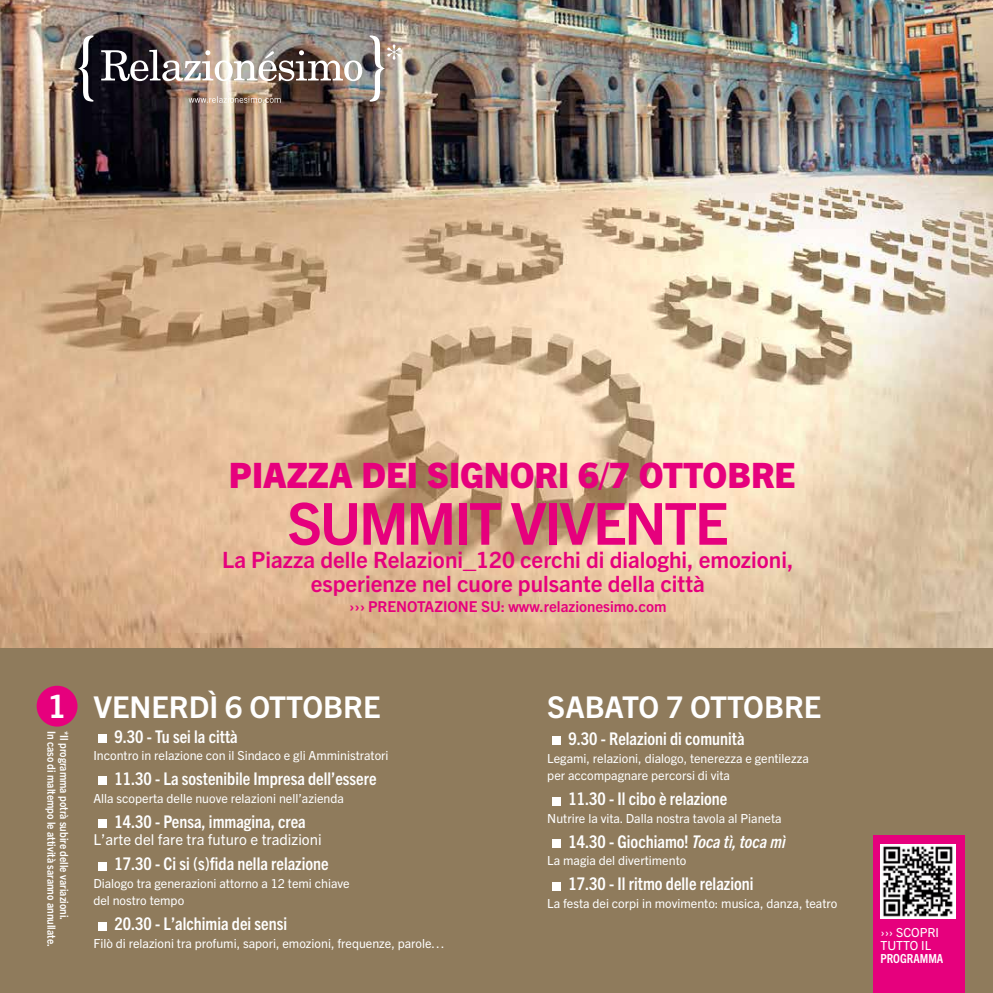
<style>
.page{position:relative;width:993px;height:993px;background:#fff}
.page>*{position:absolute;margin:0;border:0;box-sizing:border-box;transform-origin:0 0}
.t1{font:75px "Trade Gothic Next LT Pro";color:#fff}
.t2{font:700 57.88px "Trade Gothic Next LT Pro";letter-spacing:-.04em;color:#e6007d}
.t3{font:800 35px "Trade Gothic Next LT Pro";color:#e6007d}
.t4{font:700 32.38px "Trade Gothic Next LT Pro";color:#fff}
.t5{font:700 30px "Trade Gothic Next LT Pro";color:#fff}
.t6{font:700 22.5px/23.6px "Trade Gothic Next LT Pro";color:#e6007d;text-align:center}
.t7{font:700 condensed 17.5px "Trade Gothic Next LT Pro";color:#fff}
.t8{font:700 15px "Trade Gothic Next LT Pro";color:#e6007d}
.t9{font:15px "Trade Gothic Next LT Pro";color:#fff}
.t10{font:12.5px/17.5px "Trade Gothic Next LT Pro";color:#fff}
.t11{font:700 condensed 12.5px "Trade Gothic Next LT Pro";color:#fff}
.t12{font:700 11.25px "Trade Gothic Next LT Pro";color:#fff;scale:.9 1}
.s1{font-style:italic}
</style>
<div class="page">
<img style="left:0;top:0;width:992px;height:648px">
<div style="left:0;top:648px;width:992px;height:344px;background:#8f7b5c"></div>
<div style="left:872px;top:835px;width:92px;height:157px;background:#e6007d"></div>
<div style="left:37px;top:685px;width:40px;height:41px;background:#e6007d;border-radius:50%"></div>
<svg style="left:78px;top:35px;width:15px;height:67px"></svg>
<svg style="left:369px;top:35px;width:32px;height:67px"></svg>
<img style="left:101px;top:50px;width:261px;height:31px">
<svg style="left:188px;top:96px;width:92px;height:7px"></svg>
<img style="left:880px;top:844px;width:75px;height:74px">
<h3 class="t3" style="left:229px;top:451px;width:568px">PIAZZA DEI SIGNORI 6/7 OTTOBRE</h3>
<h2 class="t2" style="left:287px;top:483px;width:442px">SUMMIT VIVENTE</h2>
<h3 class="t6" style="left:222px;top:546px;width:572px">La Piazza delle Relazioni_120 cerchi di dialoghi, emozioni, esperienze nel cuore pulsante della città</h3>
<p class="t8" style="left:349px;top:596px;width:319px">››› PRENOTAZIONE SU: www.relazionesimo.com</p>
<h3 class="t5" style="left:93px;top:685px;width:288px">VENERDÌ 6 OTTOBRE</h3>
<h1 class="t1" style="left:93px;top:663px;width:23px">.</h1>
<h3 class="t7" style="left:114px;top:724px;width:125px">9.30 - Tu sei la città</h3>
<p class="t10" style="left:93px;top:746px;width:296px">Incontro in relazione con il Sindaco e gli Amministratori</p>
<h1 class="t1" style="left:93px;top:705px;width:23px">.</h1>
<h3 class="t7" style="left:114px;top:766px;width:263px">11.30 - La sostenibile Impresa dell’essere</h3>
<p class="t10" style="left:93px;top:788px;width:252px">Alla scoperta delle nuove relazioni nell’azienda</p>
<h1 class="t1" style="left:93px;top:748px;width:23px">.</h1>
<h3 class="t7" style="left:114px;top:809px;width:193px">14.30 - Pensa, immagina, crea</h3>
<p class="t9" style="left:93px;top:829px;width:230px">L’arte del fare tra futuro e tradizioni</p>
<h1 class="t1" style="left:93px;top:790px;width:23px">.</h1>
<h3 class="t7" style="left:114px;top:851px;width:216px">17.30 - Ci si (s)fida nella relazione</h3>
<p class="t10" style="left:93px;top:873px;width:258px">Dialogo tra generazioni attorno a 12 temi chiave del nostro tempo</p>
<h1 class="t1" style="left:93px;top:850px;width:23px">.</h1>
<h3 class="t7" style="left:114px;top:911px;width:174px">20.30 - L’alchimia dei sensi</h3>
<p class="t10" style="left:93px;top:933px;width:352px">Filò di relazioni tra profumi, sapori, emozioni, frequenze, parole…</p>
<h3 class="t4" style="left:48px;top:683px;width:20px">1</h3>
<h3 class="t5" style="left:547px;top:685px;width:275px">SABATO 7 OTTOBRE</h3>
<h1 class="t1" style="left:547px;top:665px;width:23px">.</h1>
<h3 class="t7" style="left:568px;top:726px;width:178px">9.30 - Relazioni di comunità</h3>
<p class="t10" style="left:547px;top:748px;width:263px">Legami, relazioni, dialogo, tenerezza e gentilezza per accompagnare percorsi di vita</p>
<h1 class="t1" style="left:547px;top:725px;width:23px">.</h1>
<h3 class="t7" style="left:568px;top:786px;width:160px">11.30 - Il cibo è relazione</h3>
<p class="t10" style="left:547px;top:808px;width:236px">Nutrire la vita. Dalla nostra tavola al Pianeta</p>
<h1 class="t1" style="left:547px;top:768px;width:23px">.</h1>
<h3 class="t7" style="left:568px;top:829px;width:219px">14.30 - Giochiamo! <span class="s1">Toca tì, toca mì</span></h3>
<p class="t10" style="left:547px;top:851px;width:140px">La magia del divertimento</p>
<h1 class="t1" style="left:547px;top:810px;width:23px">.</h1>
<h3 class="t7" style="left:568px;top:871px;width:187px">17.30 - Il ritmo delle relazioni</h3>
<p class="t10" style="left:547px;top:893px;width:291px">La festa dei corpi in movimento: musica, danza, teatro</p>
<p class="t12" style="left:59px;top:730px;width:241px;rotate:90deg">In caso di maltempo le attività saranno annullate.</p>
<p class="t12" style="left:72px;top:730px;width:212px;rotate:90deg">*Il programma potrà subire delle variazioni.</p>
<p class="t10" style="left:880px;top:925px;width:60px;line-height:12.5px">››› SCOPRI<br>TUTTO IL</p>
<p class="t11" style="left:880px;top:949px;width:64px">PROGRAMMA</p>
</div>
